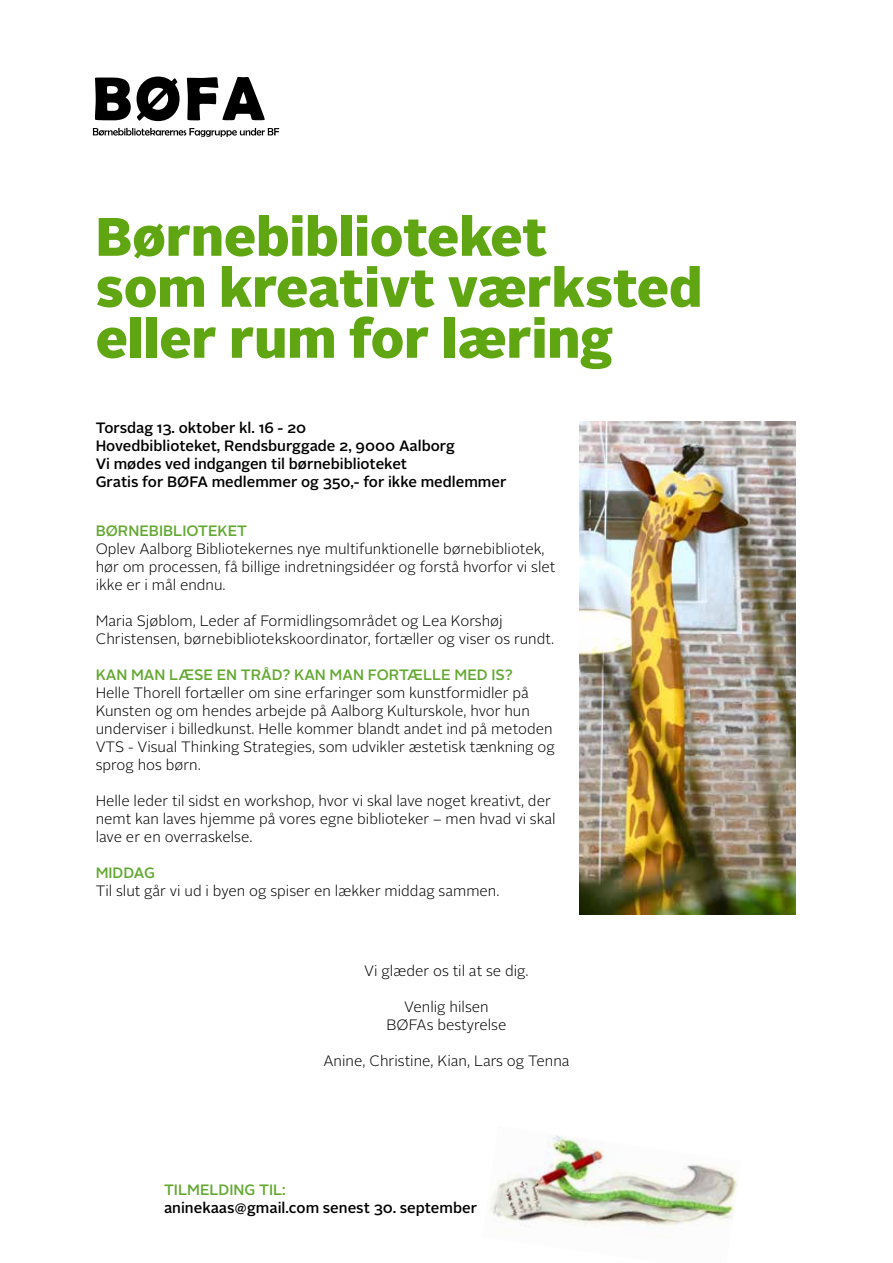
<style>
.page{position:relative;width:893px;height:1263px;background:#fff}
.page>*{position:absolute;margin:0;border:0;box-sizing:border-box;transform-origin:0 0}
.t1{font:900 54px/51px "Alright Sans";color:#60a612}
.t2{font:300 15px/18px "Alright Sans";color:#000}
.t3{font:500 15px/18px "Alright Sans";color:#000}
.t4{font:500 15px "Alright Sans";color:#62a830}
</style>
<div class="page">
<img style="left:490px;top:1135px;width:248px;height:92px">
<svg style="left:95px;top:78px;width:36px;height:42px;background:#303030"></svg>
<svg style="left:137px;top:77px;width:43px;height:44px"></svg>
<svg style="left:187px;top:77px;width:78px;height:43px"></svg>
<svg style="left:93px;top:128px;width:186px;height:9px"></svg>
<img style="left:580px;top:421px;width:215px;height:493px">
<h1 class="t1" style="left:96px;top:211px;width:608px">Børnebiblioteket<br>som kreativt værksted eller rum for læring</h1>
<p class="t3" style="left:96px;top:419px;width:412px">Torsdag 13. oktober kl. 16 - 20<br>Hovedbiblioteket, Rendsburggade 2, 9000 Aalborg<br>Vi mødes ved indgangen til børnebiblioteket<br>Gratis for BØFA medlemmer og 350,- for ikke medlemmer</p>
<p class="t4" style="left:96px;top:520px;width:153px">BØRNEBIBLIOTEKET</p>
<p class="t2" style="left:96px;top:540px;width:461px">Oplev Aalborg Bibliotekernes nye multifunktionelle børnebibliotek, hør om processen, få billige indretningsidéer og forstå hvorfor vi slet ikke er i mål endnu.</p>
<p class="t2" style="left:96px;top:612px;width:460px">Maria Sjøblom, Leder af Formidlingsområdet og Lea Korshøj<br>Christensen, børnebibliotekskoordinator, fortæller og viser os rundt.</p>
<p class="t4" style="left:96px;top:664px;width:419px">KAN MAN LÆSE EN TRÅD? KAN MAN FORTÆLLE MED IS?</p>
<p class="t2" style="left:96px;top:684px;width:461px">Helle Thorell fortæller om sine erfaringer som kunstformidler på Kunsten og om hendes arbejde på Aalborg Kulturskole, hvor hun underviser i billedkunst. Helle kommer blandt andet ind på metoden VTS - Visual Thinking Strategies, som udvikler æstetisk tænkning og sprog hos børn.</p>
<p class="t2" style="left:96px;top:792px;width:461px">Helle leder til sidst en workshop, hvor vi skal lave noget kreativt, der nemt kan laves hjemme på vores egne biblioteker – men hvad vi skal lave er en overraskelse.</p>
<p class="t4" style="left:96px;top:862px;width:61px">MIDDAG</p>
<p class="t2" style="left:96px;top:882px;width:405px">Til slut går vi ud i byen og spiser en lækker middag sammen.</p>
<p class="t2" style="left:364px;top:961px;width:166px">Vi glæder os til at se dig.</p>
<p class="t2" style="left:386px;top:997px;width:121px;text-align:center">Venlig hilsen<br>BØFAs bestyrelse</p>
<p class="t2" style="left:323px;top:1051px;width:248px">Anine, Christine, Kian, Lars og Tenna</p>
<p class="t4" style="left:164px;top:1179px;width:123px">TILMELDING TIL:</p>
<p class="t3" style="left:164px;top:1198px;width:315px">aninekaas@gmail.com senest 30. september</p>
</div>
